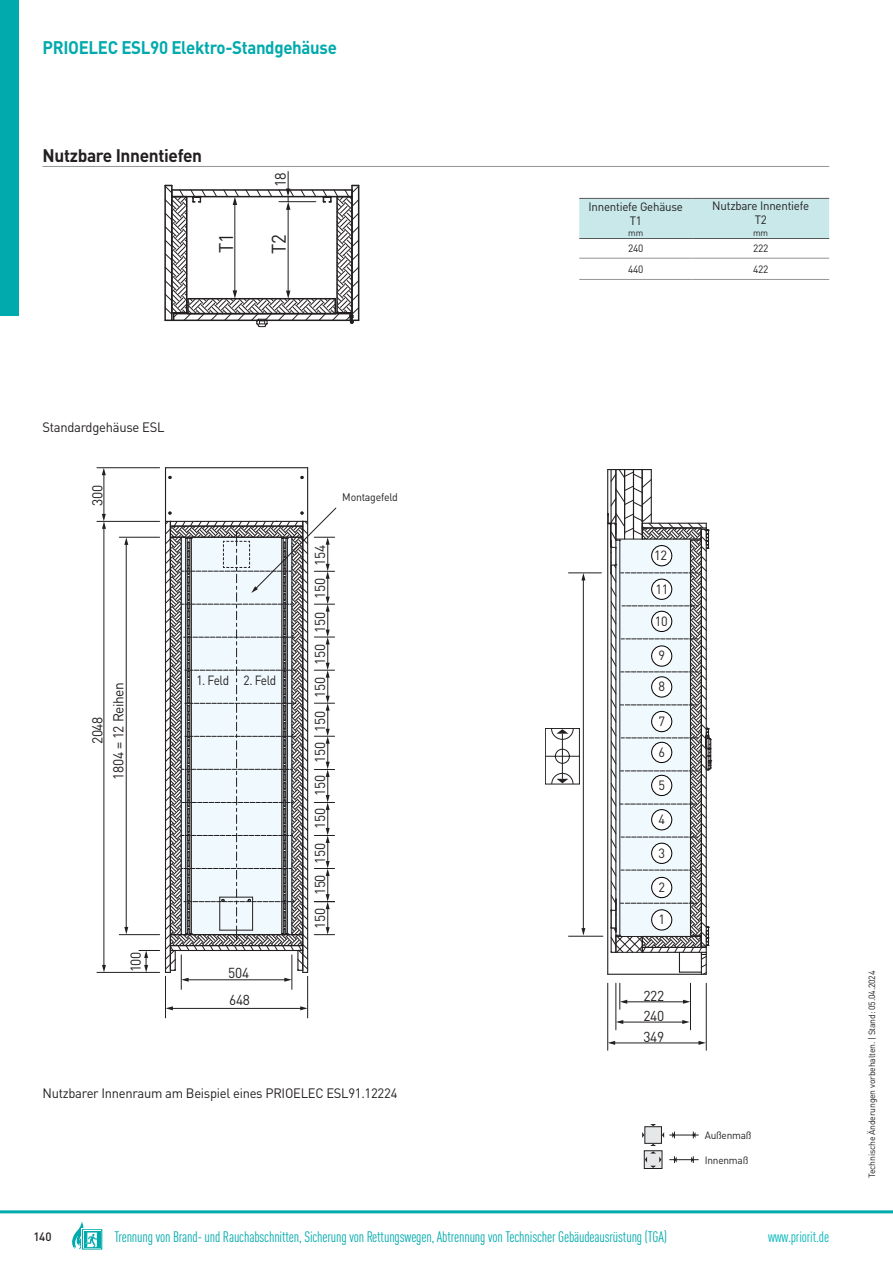
<style>
.page{position:relative;width:893px;height:1263px;background:#fff}
.page>*{position:absolute;margin:0;border:0;box-sizing:border-box;transform-origin:0 0}
.t1{font:19.5px "DINOT";color:#231f20;scale:.96 1}
.t2{font:700 18.15px "DINOT";letter-spacing:-.02em;color:#00aaad;scale:.93 1}
.t3{font:700 18px "DINOT";letter-spacing:-.02em;color:#231f20;scale:.96 1}
.t4{font:condensed 15px "DINOT";letter-spacing:-.01em;color:#00aaad}
.t5{font:condensed 15px "DINOT";letter-spacing:-.01em;color:#00b6ba}
.t6{font:15px "DINOT";color:#231f20;scale:.96 1}
.t7{font:14.25px/20.5px "DINOT";letter-spacing:-.02em;color:#231f20;scale:.96 1}
.t8{font:13.5px "DINOT";letter-spacing:-.02em;color:#231f20;scale:.96 1}
.t9{font:13.35px "DINOT";color:#231f20;scale:.96 1}
.t10{font:13.2px "DINOT";letter-spacing:-.04em;color:#231f20;scale:.9 1}
.t11{font:12px/14.4px "DINOT";letter-spacing:-.02em;color:#231f20;text-align:center;scale:.96 1}
.t12{font:500 12px "DINOT";color:#231f20;scale:.96 1}
.t13{font:10.95px "DINOT";letter-spacing:-.02em;color:#231f20;scale:.96 1}
.t14{font:10.5px "DINOT";letter-spacing:-.02em;color:#231f20;scale:.96 1}
.t15{font:9px "DINOT";letter-spacing:-.02em;color:#231f20;scale:.96 1}
</style>
<div class="page">
<hr style="left:43px;top:166px;width:786px;height:1px;background:#939598">
<svg style="left:579px;top:199px;width:250px;height:59px"></svg>
<hr style="left:579px;top:198px;width:113px;height:1px;background:#57585a">
<hr style="left:692px;top:198px;width:137px;height:1px;background:#57585a">
<hr style="left:579px;top:238px;width:113px;height:1px;background:#57585a">
<hr style="left:692px;top:238px;width:137px;height:1px;background:#57585a">
<hr style="left:579px;top:258px;width:113px;height:1px;background:#939598">
<hr style="left:579px;top:279px;width:113px;height:1px;background:#939598">
<hr style="left:692px;top:258px;width:137px;height:1px;background:#939598">
<hr style="left:692px;top:279px;width:137px;height:1px;background:#939598">
<svg style="left:644px;top:1151px;width:18px;height:17px"></svg>
<hr style="left:669px;top:1159px;width:30px;height:1px;background:#231f20">
<svg style="left:674px;top:1156px;width:3px;height:7px"></svg>
<svg style="left:691px;top:1156px;width:3px;height:7px"></svg>
<div style="left:645px;top:1127px;width:16px;height:16px;background:#e6e7e9"></div>
<svg style="left:645px;top:1144px;width:16px;height:24px"></svg>
<hr style="left:669px;top:1135px;width:30px;height:1px;background:#231f20">
<svg style="left:672px;top:1131px;width:3px;height:7px"></svg>
<hr style="left:164px;top:185px;width:2px;height:135px;background:#231f20">
<svg style="left:165px;top:171px;width:194px;height:156px"></svg>
<hr style="left:292px;top:955px;width:1px;height:34px;background:#231f20">
<hr style="left:181px;top:955px;width:1px;height:34px;background:#231f20">
<hr style="left:172px;top:1008px;width:130px;height:1px;background:#231f20">
<svg style="left:166px;top:1006px;width:7px;height:4px"></svg>
<svg style="left:300px;top:1006px;width:7px;height:4px"></svg>
<hr style="left:165px;top:976px;width:1px;height:42px;background:#231f20">
<hr style="left:307px;top:976px;width:1px;height:42px;background:#231f20">
<hr style="left:104px;top:527px;width:1px;height:439px;background:#231f20">
<svg style="left:102px;top:965px;width:4px;height:7px"></svg>
<hr style="left:97px;top:972px;width:63px;height:1px;background:#231f20">
<hr style="left:97px;top:521px;width:63px;height:1px;background:#231f20">
<hr style="left:97px;top:467px;width:63px;height:1px;background:#231f20">
<hr style="left:126px;top:543px;width:1px;height:385px;background:#231f20">
<svg style="left:124px;top:538px;width:4px;height:7px"></svg>
<svg style="left:124px;top:927px;width:4px;height:7px"></svg>
<hr style="left:119px;top:934px;width:41px;height:1px;background:#231f20">
<hr style="left:119px;top:537px;width:41px;height:1px;background:#231f20">
<hr style="left:307px;top:468px;width:1px;height:53px;background:#231f20">
<hr style="left:165px;top:467px;width:143px;height:1px;background:#231f20">
<hr style="left:165px;top:468px;width:1px;height:53px;background:#231f20">
<svg style="left:139px;top:508px;width:197px;height:474px"></svg>
<hr style="left:104px;top:474px;width:1px;height:41px;background:#231f20">
<svg style="left:102px;top:514px;width:4px;height:15px"></svg>
<svg style="left:102px;top:468px;width:4px;height:7px"></svg>
<hr style="left:583px;top:579px;width:1px;height:350px;background:#231f20">
<svg style="left:581px;top:574px;width:4px;height:6px"></svg>
<svg style="left:581px;top:928px;width:4px;height:7px"></svg>
<hr style="left:568px;top:573px;width:33px;height:1px;background:#231f20">
<hr style="left:568px;top:936px;width:35px;height:1px;background:#231f20">
<hr style="left:626px;top:1001px;width:58px;height:1px;background:#231f20">
<svg style="left:683px;top:1000px;width:7px;height:4px"></svg>
<svg style="left:620px;top:983px;width:7px;height:26px"></svg>
<hr style="left:622px;top:1022px;width:62px;height:1px;background:#231f20">
<svg style="left:617px;top:1020px;width:6px;height:4px"></svg>
<svg style="left:682px;top:1020px;width:8px;height:4px"></svg>
<hr style="left:690px;top:983px;width:1px;height:47px;background:#231f20">
<hr style="left:616px;top:983px;width:1px;height:47px;background:#231f20">
<hr style="left:614px;top:1043px;width:86px;height:1px;background:#231f20">
<svg style="left:608px;top:1041px;width:7px;height:4px"></svg>
<svg style="left:698px;top:1041px;width:8px;height:4px"></svg>
<hr style="left:607px;top:983px;width:1px;height:67px;background:#231f20">
<hr style="left:706px;top:983px;width:1px;height:67px;background:#231f20">
<svg style="left:545px;top:728px;width:34px;height:56px"></svg>
<hr style="left:562px;top:734px;width:1px;height:45px;background:#231f20">
<hr style="left:651px;top:470px;width:1px;height:53px;background:#231f20">
<hr style="left:607px;top:470px;width:1px;height:44px;background:#231f20">
<hr style="left:610px;top:470px;width:2px;height:53px;background:#231f20">
<hr style="left:615px;top:470px;width:1px;height:64px;background:#231f20">
<hr style="left:624px;top:470px;width:1px;height:69px;background:#231f20">
<hr style="left:642px;top:470px;width:1px;height:64px;background:#231f20">
<hr style="left:633px;top:470px;width:1px;height:69px;background:#231f20">
<svg style="left:611px;top:469px;width:41px;height:38px"></svg>
<hr style="left:608px;top:469px;width:43px;height:1px;background:#231f20">
<svg style="left:607px;top:513px;width:105px;height:462px"></svg>
<hr style="left:0;top:1210px;width:893px;height:3px;background:#00aaad">
<div style="left:0;top:0;width:19px;height:316px;background:#00aaad"></div>
<svg style="left:81px;top:1229px;width:22px;height:21px"></svg>
<div style="left:82px;top:1229px;width:20px;height:20px;border:1px solid #00aaad"></div>
<div style="left:83px;top:1231px;width:18px;height:17px;background:#00aaad"></div>
<svg style="left:72px;top:1222px;width:25px;height:27px"></svg>
<p class="t2" style="left:43px;top:38px;width:318px">PRIOELEC ESL90 Elektro-Standgehäuse</p>
<p class="t3" style="left:43px;top:146px;width:168px">Nutzbare Innentiefen</p>
<p class="t6" style="left:275px;top:187px;width:17px;rotate:-90deg">18</p>
<h1 class="t1" style="left:219px;top:253px;width:22px;rotate:-90deg">T1</h1>
<h1 class="t1" style="left:272px;top:254px;width:22px;rotate:-90deg">T2</h1>
<p class="t11" style="left:588px;top:200px;width:100px">Innentiefe Gehäuse<br>T1</p>
<p class="t11" style="left:712px;top:198px;width:102px">Nutzbare Innentiefe<br>T2</p>
<p class="t15" style="left:628px;top:228px;width:17px">mm</p>
<p class="t15" style="left:753px;top:228px;width:17px">mm</p>
<p class="t14" style="left:628px;top:243px;width:18px">240</p>
<p class="t14" style="left:753px;top:243px;width:18px">222</p>
<p class="t14" style="left:628px;top:264px;width:18px">440</p>
<p class="t14" style="left:753px;top:264px;width:18px">422</p>
<p class="t8" style="left:43px;top:420px;width:129px">Standardgehäuse ESL</p>
<p class="t7" style="left:89px;top:506px;width:23px;rotate:-90deg">300</p>
<p class="t13" style="left:342px;top:493px;width:59px">Montagefeld</p>
<p class="t7" style="left:89px;top:744px;width:31px;rotate:-90deg">2048</p>
<p class="t7" style="left:110px;top:780px;width:104px;rotate:-90deg">1804 = 12 Reihen</p>
<p class="t7" style="left:127px;top:972px;width:23px;rotate:-90deg">100</p>
<p class="t10" style="left:196px;top:675px;width:90px">1. Feld 2. Feld</p>
<p class="t7" style="left:228px;top:960px;width:24px;line-height:27px">504<br>648</p>
<p class="t7" style="left:311px;top:895px;width:367px;rotate:-90deg">150 150 150 150 150 150 150 150 150 150 154</p>
<p class="t7" style="left:311px;top:929px;width:23px;rotate:-90deg">150</p>
<p class="t8" style="left:43px;top:1086px;width:371px">Nutzbarer Innenraum am Beispiel eines PRIOELEC ESL91.12224</p>
<p class="t9" style="left:654px;top:550px;width:15px">12</p>
<p class="t9" style="left:655px;top:584px;width:15px">11</p>
<p class="t9" style="left:655px;top:616px;width:15px">10</p>
<p class="t9" style="left:658px;top:651px;width:8px">9</p>
<p class="t9" style="left:658px;top:682px;width:8px">8</p>
<p class="t9" style="left:658px;top:716px;width:8px">7</p>
<p class="t9" style="left:658px;top:747px;width:8px">6</p>
<p class="t9" style="left:658px;top:780px;width:8px">5</p>
<p class="t9" style="left:658px;top:814px;width:8px">4</p>
<p class="t9" style="left:658px;top:848px;width:8px">3</p>
<p class="t9" style="left:658px;top:882px;width:8px">2</p>
<p class="t9" style="left:658px;top:915px;width:8px">1</p>
<p class="t7" style="left:643px;top:987px;width:23px;text-align:justify">222<br>240<br>349</p>
<p class="t14" style="left:705px;top:1130px;width:50px">Außenmaß</p>
<p class="t14" style="left:705px;top:1154px;width:47px">Innenmaß</p>
<p class="t12" style="left:33px;top:1231px;width:20px">140</p>
<p class="t4" style="left:114px;top:1229px;width:554px">Trennung von Brand- und Rauchabschnitten, Sicherung von Rettungswegen, Abtrennung von Technischer Gebäudeausrüstung (TGA)</p>
<p class="t5" style="left:768px;top:1229px;width:63px">www.priorit.de</p>
<p class="t15" style="left:867px;top:1178px;width:217px;rotate:-90deg">Technische Änderungen vorbehalten. | Stand: 05.04.2024</p>
</div>
